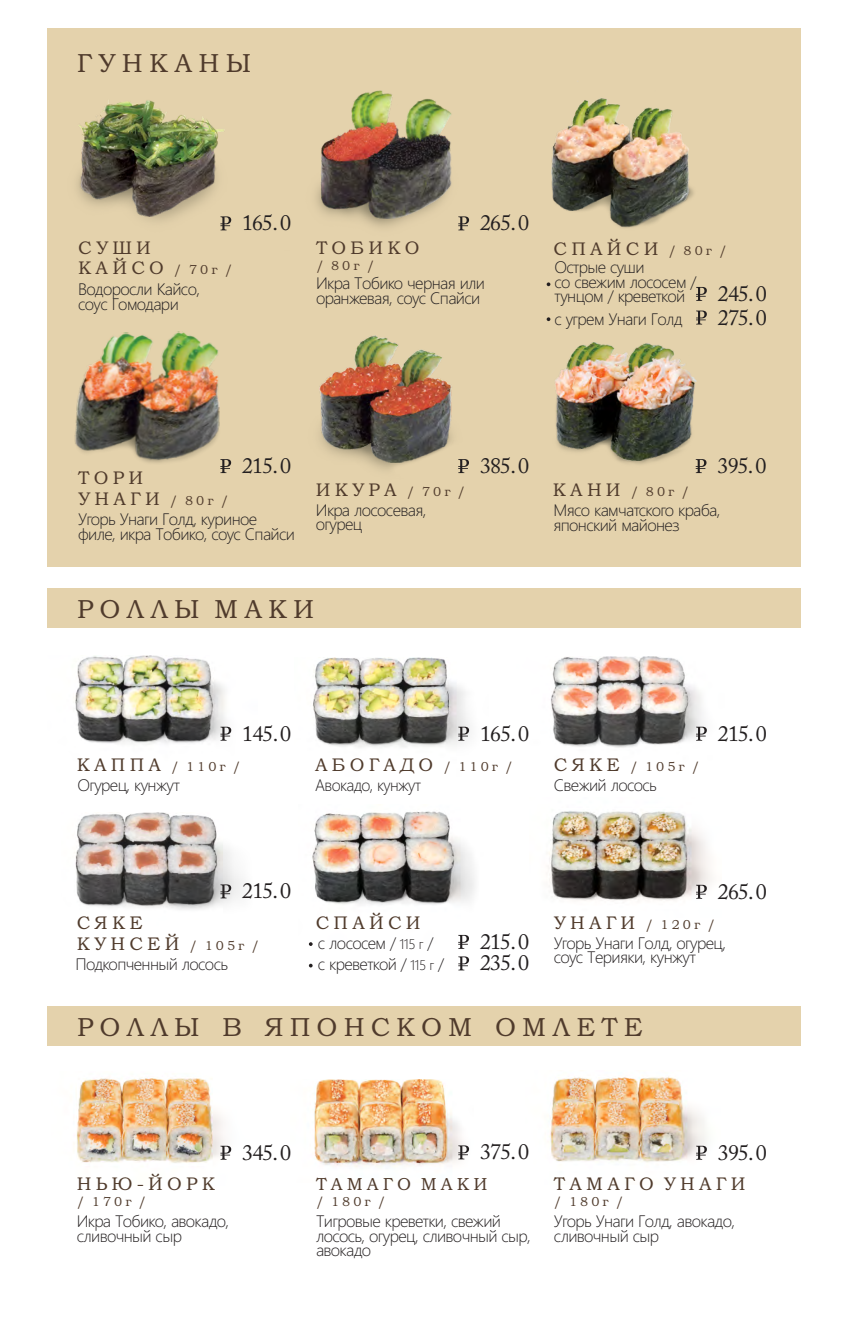
<style>
.page{position:relative;width:849px;height:1320px;background:#fff}
.page>*{position:absolute;margin:0;border:0;box-sizing:border-box;transform-origin:0 0}
.t1{font:26.25px "Bookman Old Style";letter-spacing:.23em;color:#503b2c}
.t2{font:21.88px "Adobe Caslon Pro";letter-spacing:-.04em;color:#231f20}
.t3{font:18.38px/20.7px "Bookman Old Style";letter-spacing:.23em;color:#503b2c}
.t4{font:17.5px "Bookman Old Style";letter-spacing:.23em;color:#503b2c}
.t5{font:300 16.62px/14.5px "Segoe UI";letter-spacing:-.04em;color:#231f20}
.t6{font:300 16.62px "Segoe UI";letter-spacing:-.04em;color:#231f20;scale:.96 1}
.t7{font:13.12px "Bookman Old Style";letter-spacing:.23em;color:#503b2c}
.s1{font-size:13.12px}
.s2{font-size:18.38px}
.s3{font-size:14px}
</style>
<div class="page">
<div style="left:47px;top:28px;width:753px;height:538px;background:#e4d2ac"></div>
<img style="left:358px;top:218px;width:54px;height:10px">
<img style="left:316px;top:90px;width:136px;height:128px">
<img style="left:312px;top:811px;width:163px;height:133px">
<img style="left:77px;top:181px;width:150px;height:50px">
<img style="left:78px;top:100px;width:146px;height:117px">
<img style="left:551px;top:98px;width:139px;height:130px">
<img style="left:617px;top:460px;width:42px;height:5px">
<img style="left:555px;top:342px;width:141px;height:118px">
<img style="left:74px;top:331px;width:146px;height:132px">
<img style="left:367px;top:462px;width:97px;height:12px">
<img style="left:319px;top:335px;width:134px;height:127px">
<img style="left:75px;top:812px;width:169px;height:98px">
<img style="left:551px;top:656px;width:156px;height:92px">
<svg style="left:458px;top:216px;width:11px;height:14px"></svg>
<svg style="left:458px;top:459px;width:11px;height:14px"></svg>
<svg style="left:220px;top:216px;width:11px;height:14px"></svg>
<svg style="left:220px;top:459px;width:11px;height:14px"></svg>
<svg style="left:695px;top:459px;width:11px;height:14px"></svg>
<img style="left:76px;top:1078px;width:156px;height:85px">
<img style="left:548px;top:811px;width:164px;height:90px">
<img style="left:75px;top:655px;width:157px;height:89px">
<img style="left:313px;top:657px;width:157px;height:91px">
<svg style="left:458px;top:726px;width:11px;height:14px"></svg>
<svg style="left:220px;top:726px;width:11px;height:14px"></svg>
<svg style="left:695px;top:726px;width:11px;height:14px"></svg>
<svg style="left:695px;top:884px;width:11px;height:14px"></svg>
<svg style="left:458px;top:956px;width:11px;height:14px"></svg>
<svg style="left:220px;top:884px;width:11px;height:14px"></svg>
<div style="left:47px;top:588px;width:753px;height:40px;background:#e4d2ac"></div>
<div style="left:47px;top:1006px;width:753px;height:40px;background:#e4d2ac"></div>
<img style="left:549px;top:1076px;width:158px;height:87px">
<img style="left:314px;top:1079px;width:156px;height:88px">
<svg style="left:696px;top:1145px;width:10px;height:14px"></svg>
<svg style="left:220px;top:1145px;width:11px;height:14px"></svg>
<svg style="left:458px;top:1145px;width:11px;height:14px"></svg>
<svg style="left:696px;top:287px;width:10px;height:14px"></svg>
<svg style="left:546px;top:282px;width:4px;height:4px"></svg>
<svg style="left:546px;top:317px;width:4px;height:4px"></svg>
<svg style="left:696px;top:310px;width:10px;height:14px"></svg>
<svg style="left:458px;top:935px;width:11px;height:14px"></svg>
<svg style="left:309px;top:942px;width:3px;height:4px"></svg>
<h1 class="t1" style="left:77px;top:53px;width:176px">ГУНКАНЫ</h1>
<p class="t3" style="left:78px;top:239px;width:156px">СУШИ<br>КАЙСО <span class="s1">/ 70г /</span></p>
<p class="t5" style="left:78px;top:284px;width:123px">Водоросли Кайсо, соус Гомодари</p>
<h2 class="t2" style="left:242px;top:214px;width:50px">165.0</h2>
<p class="t3" style="left:316px;top:239px;width:105px">ТОБИКО</p>
<p class="t7" style="left:316px;top:260px;width:60px">/ 80г /</p>
<h2 class="t2" style="left:480px;top:214px;width:50px">265.0</h2>
<p class="t5" style="left:316px;top:278px;width:170px">Икра Тобико черная или оранжевая, соус Спайси</p>
<p class="t3" style="left:553px;top:240px;width:175px">СПАЙСИ <span class="s1">/ 80г /</span></p>
<p class="t5" style="left:554px;top:261px;width:144px">Острые суши<br>со свежим лососем / тунцом / креветкой</p>
<h2 class="t2" style="left:717px;top:285px;width:50px">245.0</h2>
<p class="t5" style="left:554px;top:313px;width:130px">с угрем Унаги Голд</p>
<h2 class="t2" style="left:717px;top:308px;width:50px">275.0</h2>
<h2 class="t2" style="left:242px;top:457px;width:50px">215.0</h2>
<h2 class="t2" style="left:717px;top:457px;width:50px">395.0</h2>
<h2 class="t2" style="left:480px;top:457px;width:50px">385.0</h2>
<p class="t3" style="left:78px;top:469px;width:152px">ТОРИ<br>УНАГИ <span class="s1">/ 80г /</span></p>
<p class="t5" style="left:78px;top:514px;width:218px">Угорь Унаги Голд, куриное филе, икра Тобико, соус Спайси</p>
<p class="t3" style="left:316px;top:481px;width:151px">ИКУРА <span class="s1">/ 70г /</span></p>
<p class="t5" style="left:316px;top:504px;width:112px">Икра лососевая, огурец</p>
<p class="t7" style="left:552px;top:487px;width:138px"><span class="s2">КАНИ</span> / 80г /</p>
<p class="t5" style="left:553px;top:504px;width:168px">Мясо камчатского краба, японский майонез</p>
<h1 class="t1" style="left:77px;top:599px;width:239px">РОЛЛЫ МАКИ</h1>
<h2 class="t2" style="left:242px;top:724px;width:50px">145.0</h2>
<h2 class="t2" style="left:480px;top:724px;width:50px">165.0</h2>
<h2 class="t2" style="left:717px;top:724px;width:50px">215.0</h2>
<p class="t7" style="left:77px;top:761px;width:165px"><span class="s2">КАППА</span> / 110г /</p>
<p class="t5" style="left:77px;top:779px;width:104px">Огурец, кунжут</p>
<p class="t3" style="left:315px;top:756px;width:199px">АБОГАДО <span class="s1">/ 110г /</span></p>
<p class="t6" style="left:315px;top:778px;width:112px">Авокадо, кунжут</p>
<p class="t7" style="left:553px;top:761px;width:147px"><span class="s2">СЯКЕ</span> / 105г /</p>
<p class="t5" style="left:553px;top:779px;width:105px">Свежий лосось</p>
<h2 class="t2" style="left:242px;top:882px;width:50px">215.0</h2>
<p class="t3" style="left:77px;top:914px;width:184px">СЯКЕ<br>КУНСЕЙ <span class="s1">/ 105г /</span></p>
<p class="t5" style="left:75px;top:958px;width:154px">Подкопченный лосось</p>
<p class="t3" style="left:316px;top:914px;width:106px">СПАЙСИ</p>
<p class="t5" style="left:318px;top:937px;width:117px">с лососем / <span class="s3">115 г</span> /</p>
<h2 class="t2" style="left:480px;top:932px;width:50px">215.0</h2>
<p class="t5" style="left:318px;top:959px;width:128px">с креветкой / <span class="s3">115 г</span> /</p>
<h2 class="t2" style="left:480px;top:954px;width:50px">235.0</h2>
<h2 class="t2" style="left:717px;top:882px;width:50px">265.0</h2>
<p class="t7" style="left:553px;top:919px;width:163px"><span class="s2">УНАГИ</span> / 120г /</p>
<p class="t5" style="left:553px;top:937px;width:174px">Угорь Унаги Голд, огурец, соус Терияки, кунжут</p>
<h1 class="t1" style="left:77px;top:1017px;width:567px">РОЛЛЫ В ЯПОНСКОМ ОМЛЕТЕ</h1>
<p class="t3" style="left:77px;top:1175px;width:140px">НЬЮ-ЙОРК</p>
<p class="t7" style="left:77px;top:1197px;width:71px">/ 170г /</p>
<p class="t5" style="left:77px;top:1215px;width:154px">Икра Тобико, авокадо, сливочный сыр</p>
<h2 class="t2" style="left:242px;top:1143px;width:50px">345.0</h2>
<h2 class="t2" style="left:480px;top:1143px;width:50px">375.0</h2>
<h2 class="t2" style="left:717px;top:1143px;width:50px">395.0</h2>
<p class="t4" style="left:316px;top:1177px;width:173px">ТАМАГО МАКИ</p>
<p class="t7" style="left:316px;top:1196px;width:71px">/ 180г /</p>
<p class="t5" style="left:316px;top:1215px;width:216px">Тигровые креветки, свежий лосось, огурец, сливочный сыр, авокадо</p>
<p class="t3" style="left:553px;top:1175px;width:193px">ТАМАГО УНАГИ</p>
<p class="t7" style="left:553px;top:1197px;width:71px">/ 180г /</p>
<p class="t5" style="left:553px;top:1215px;width:183px">Угорь Унаги Голд, авокадо, сливочный сыр</p>
</div>
